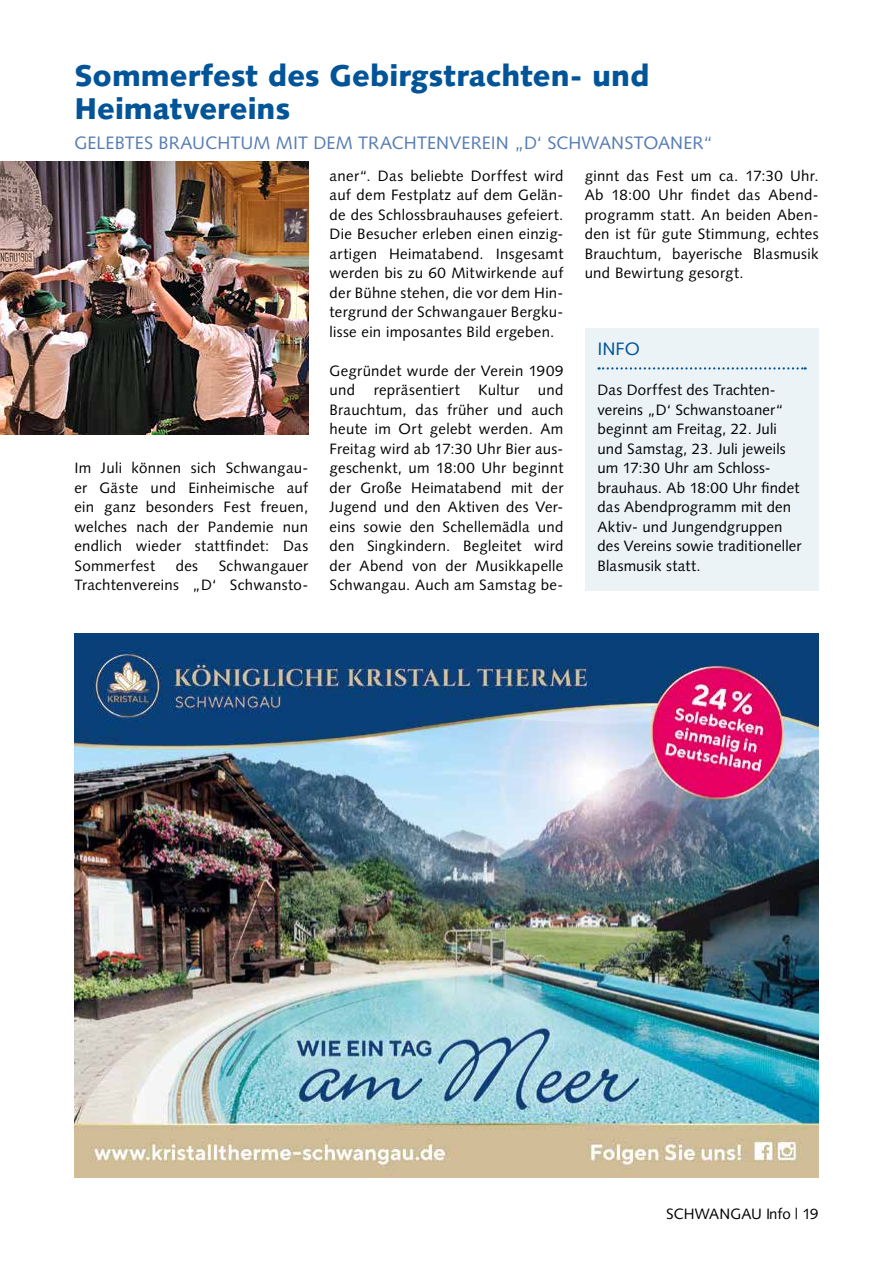
<style>
.page{position:relative;width:893px;height:1263px;background:#fff}
.page>*{position:absolute;margin:0;border:0;box-sizing:border-box;transform-origin:0 0}
.t1{font:900 30px/33px "Syntax LT Pro";color:#005497}
.t2{font:18px "Syntax LT Pro";letter-spacing:.005em;color:#567cb3}
.t3{font:18px "Syntax LT Pro";color:#005497}
.t4{font:15px/19.5px "Syntax LT Pro";letter-spacing:.02em;color:#000;text-align:justify}
.t5{font:15px "Syntax LT Pro";letter-spacing:-.005em;color:#000}
</style>
<div class="page">
<img style="left:74px;top:634px;width:745px;height:544px">
<img style="left:0;top:161px;width:308px;height:273px">
<div style="left:585px;top:328px;width:234px;height:262px;background:#ebf3f7"></div>
<svg style="left:599px;top:367px;width:207px;height:3px"></svg>
<h1 class="t1" style="left:74px;top:59px;width:576px">Sommerfest des Gebirgstrachten- und<br>Heimatvereins</h1>
<p class="t2" style="left:74px;top:132px;width:640px">GELEBTES BRAUCHTUM MIT DEM TRACHTENVEREIN „D‘ SCHWANSTOANER“</p>
<p class="t4" style="left:74px;top:458px;width:235px">Im Juli können sich Schwangau&shy;er Gäste und Einheimische auf ein ganz besonders Fest freuen, welches nach der Pandemie nun endlich wieder stattfindet: Das Sommerfest</p>
<p class="t4" style="left:74px;top:556px;width:235px;text-align:right">Schwangauer<br>Trachtenvereins „D‘ Schwansto-</p>
<p class="t4" style="left:176px;top:556px;width:24px">des</p>
<p class="t4" style="left:330px;top:166px;width:235px">aner“. Das beliebte Dorffest wird auf dem Festplatz auf dem Gelän&shy;de des Schlossbrauhauses gefeiert.<br>Die Besucher erleben einen einzig&shy;artigen Heimatabend. Insgesamt werden bis zu 60 Mitwirkende auf der Bühne stehen, die vor dem Hin&shy;tergrund der Schwangauer Bergku&shy;lisse ein imposantes Bild ergeben.</p>
<p class="t4" style="left:330px;top:361px;width:235px">Gegründet wurde der Verein 1909 und repräsentiert Kultur und Brauchtum, das früher und auch heute im Ort gelebt werden. Am Freitag wird ab 17:30 Uhr Bier aus&shy;geschenkt, um 18:00 Uhr beginnt der Große Heimatabend mit der Jugend und den Aktiven des Ver&shy;eins sowie den Schellemädla und den Singkindern. Begleitet wird der Abend von der Musikkapelle Schwangau. Auch am Samstag be-</p>
<p class="t4" style="left:585px;top:166px;width:235px">ginnt das Fest um ca. 17:30 Uhr.<br>Ab 18:00 Uhr findet das Abend&shy;programm statt. An beiden Aben&shy;den ist für gute Stimmung, echtes Brauchtum, bayerische Blasmusik und Bewirtung gesorgt.</p>
<p class="t3" style="left:597px;top:338px;width:44px">INFO</p>
<p class="t4" style="left:597px;top:380px;width:206px;text-align:left">Das Dorffest des Trachten&shy;vereins „D‘ Schwanstoaner“ beginnt am Freitag, 22. Juli und Samstag, 23. Juli jeweils um 17:30 Uhr am Schloss&shy;brauhaus. Ab 18:00 Uhr findet das Abendprogramm mit den<br>Aktiv- und Jungendgruppen des Vereins sowie traditioneller<br>Blasmusik statt.</p>
<p class="t5" style="left:666px;top:1205px;width:154px">SCHWANGAU Info | 19</p>
</div>
